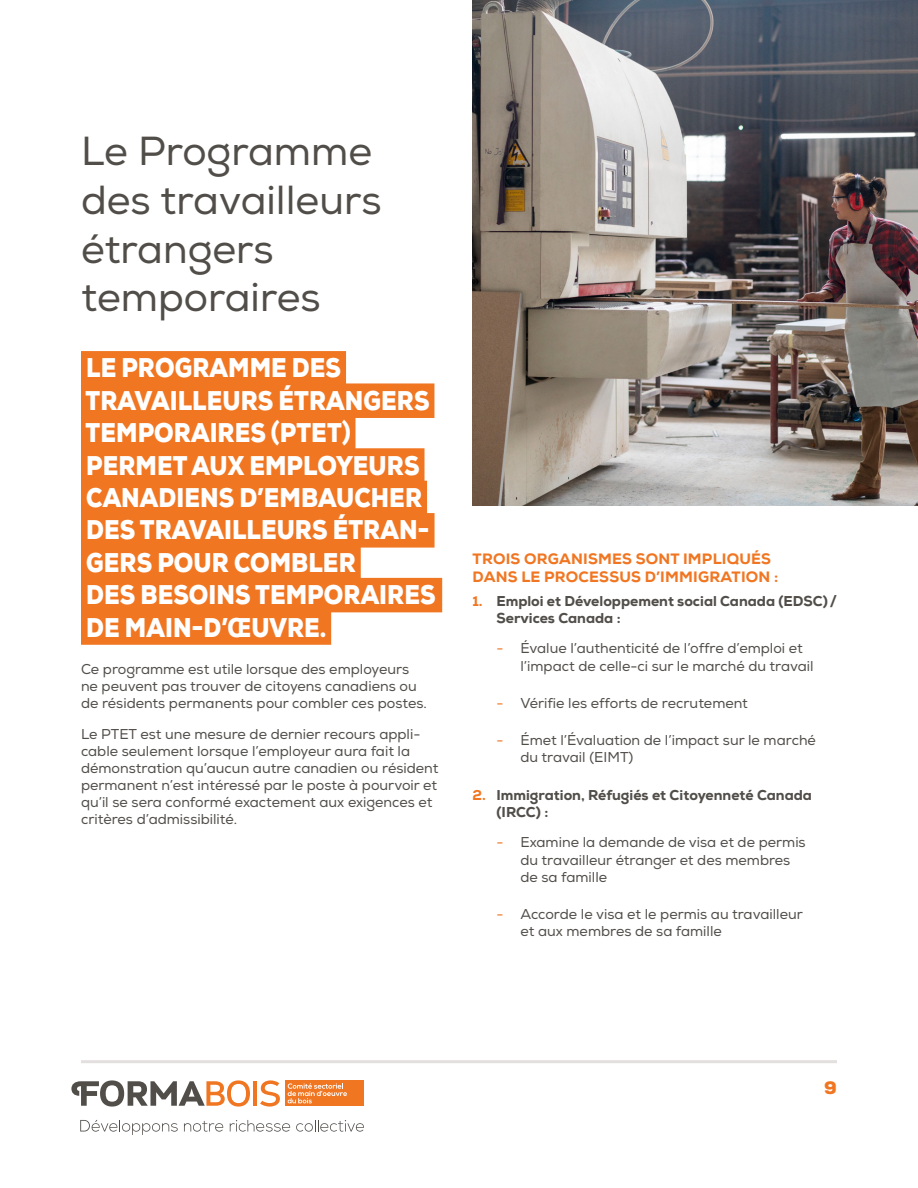
<style>
.page{position:relative;width:918px;height:1188px;background:#fff}
.page>*{position:absolute;margin:0;border:0;box-sizing:border-box;transform-origin:0 0}
.t1{font:40.5px/48.6px "Nexa";color:#514e4a}
.t2{font:900 27px/32.4px "Nexa";letter-spacing:.005em;color:#fff;scale:.86 1}
.t3{font:900 18px "Nexa";color:#f07622}
.t4{font:800 15px/18px "Nexa";letter-spacing:.015em;color:#f07622}
.t5{font:14.25px/17.1px "Nexa";color:#514e4a}
.t6{font:800 14.25px/17.1px "Nexa";color:#514e4a}
.s1{color:#f07622}
</style>
<div class="page">
<div style="left:285px;top:1080px;width:78px;height:26px;background:#f07622"></div>
<svg style="left:80px;top:1120px;width:98px;height:15px"></svg>
<svg style="left:184px;top:1121px;width:40px;height:11px"></svg>
<svg style="left:230px;top:1120px;width:60px;height:12px"></svg>
<svg style="left:296px;top:1120px;width:68px;height:12px"></svg>
<svg style="left:288px;top:1083px;width:59px;height:20px"></svg>
<svg style="left:71px;top:1080px;width:179px;height:27px"></svg>
<hr style="left:253px;top:1081px;width:4px;height:25px;background:#f07622">
<svg style="left:260px;top:1080px;width:20px;height:27px"></svg>
<hr style="left:81px;top:1060px;width:756px;height:3px;background:#e2dfde">
<div style="left:81px;top:351px;width:265px;height:35px;background:#f07622"></div>
<div style="left:81px;top:383px;width:353px;height:35px;background:#f07622"></div>
<div style="left:81px;top:416px;width:275px;height:34px;background:#f07622"></div>
<div style="left:81px;top:448px;width:344px;height:35px;background:#f07622"></div>
<div style="left:81px;top:481px;width:346px;height:34px;background:#f07622"></div>
<div style="left:81px;top:513px;width:354px;height:35px;background:#f07622"></div>
<div style="left:81px;top:545px;width:280px;height:35px;background:#f07622"></div>
<div style="left:81px;top:578px;width:361px;height:34px;background:#f07622"></div>
<div style="left:81px;top:610px;width:250px;height:35px;background:#f07622"></div>
<img style="left:472px;top:0;width:446px;height:505px">
<h1 class="t1" style="left:81px;top:128px;width:302px">Le Programme des travailleurs étrangers temporaires</h1>
<h2 class="t2" style="left:86px;top:352px;width:409px">LE PROGRAMME DES<br>TRAVAILLEURS ÉTRANGERS<br>TEMPORAIRES (PTET)<br>PERMET AUX EMPLOYEURS<br>CANADIENS D’EMBAUCHER<br>DES TRAVAILLEURS ÉTRAN-<br>GERS POUR COMBLER<br>DES BESOINS TEMPORAIRES<br>DE MAIN-D’ŒUVRE.</h2>
<p class="t5" style="left:81px;top:661px;width:348px">Ce programme est utile lorsque des employeurs ne peuvent pas trouver de citoyens canadiens ou de résidents permanents pour combler ces postes.</p>
<p class="t5" style="left:81px;top:726px;width:359px">Le PTET est une mesure de dernier recours appli&shy;cable seulement lorsque l’employeur aura fait la démonstration qu’aucun autre canadien ou résident permanent n’est intéressé par le poste à pourvoir et qu’il se sera conformé exactement aux exigences et critères d’admissibilité.</p>
<p class="t4" style="left:473px;top:550px;width:307px">TROIS ORGANISMES SONT IMPLIQUÉS<br>DANS LE PROCESSUS D’IMMIGRATION :</p>
<p class="t6" style="left:496px;top:592px;width:342px;text-indent:-24px"><span class="s1">1.</span> Emploi et Développement social Canada (EDSC)/<br>Services Canada :</p>
<p class="t5" style="left:520px;top:640px;width:295px;text-indent:-24px"><span class="s1">-</span> Évalue l’authenticité de l’offre d’emploi et l’impact de celle-ci sur le marché du travail</p>
<p class="t5" style="left:496px;top:695px;width:253px"><span class="s1">-</span> Vérifie les efforts de recrutement</p>
<p class="t5" style="left:520px;top:732px;width:297px;text-indent:-24px"><span class="s1">-</span> Émet l’Évaluation de l’impact sur le marché du travail (EIMT)</p>
<p class="t6" style="left:496px;top:786px;width:317px;text-indent:-24px"><span class="s1">2.</span> Immigration, Réfugiés et Citoyenneté Canada (IRCC) :</p>
<p class="t5" style="left:520px;top:834px;width:287px;text-indent:-24px"><span class="s1">-</span> Examine la demande de visa et de permis du travailleur étranger et des membres de sa famille</p>
<p class="t5" style="left:520px;top:906px;width:284px;text-indent:-24px"><span class="s1">-</span> Accorde le visa et le permis au travailleur et aux membres de sa famille</p>
<p class="t3" style="left:824px;top:1076px;width:14px">9</p>
</div>
